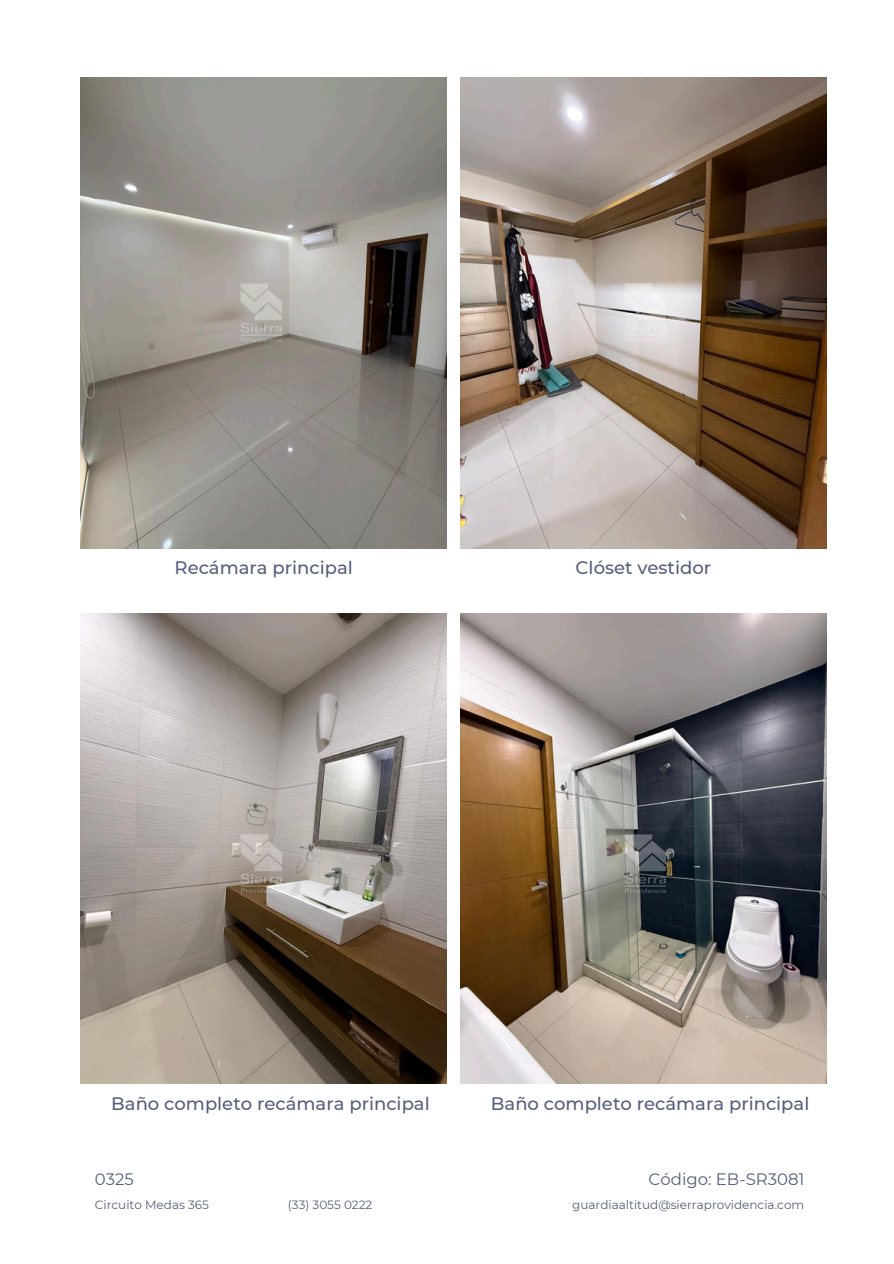
<style>
.page{position:relative;width:894px;height:1264px;background:#fff}
.page>*{position:absolute;margin:0;border:0;box-sizing:border-box;transform-origin:0 0}
.t1{font:500 18px "Montserrat";color:#565f7c}
.t2{font:16.5px "Montserrat";color:#565f7c}
.t3{font:12px "Montserrat";color:#565f7c}
</style>
<div class="page">
<img style="left:81px;top:78px;width:365px;height:470px">
<img style="left:460px;top:78px;width:366px;height:470px">
<img style="left:81px;top:613px;width:365px;height:470px">
<img style="left:460px;top:613px;width:366px;height:470px">
<img style="left:232px;top:827px;width:54px;height:72px">
<img style="left:616px;top:827px;width:54px;height:72px">
<img style="left:232px;top:277px;width:54px;height:72px">
<img style="left:616px;top:277px;width:54px;height:72px">
<p class="t1" style="left:174px;top:556px;width:180px">Recámara principal</p>
<p class="t1" style="left:575px;top:556px;width:137px">Clóset vestidor</p>
<h1 class="t1" style="left:111px;top:1092px;width:320px">Baño completo recámara principal</h1>
<p class="t1" style="left:491px;top:1092px;width:320px">Baño completo recámara principal</p>
<h1 class="t2" style="left:95px;top:1169px;width:40px">0325</h1>
<p class="t2" style="left:648px;top:1169px;width:157px">Código: EB-SR3081</p>
<p class="t3" style="left:95px;top:1197px;width:116px">Circuito Medas 365</p>
<p class="t3" style="left:288px;top:1197px;width:86px">(33) 3055 0222</p>
<h1 class="t3" style="left:572px;top:1197px;width:233px">guardiaaltitud@sierraprovidencia.com</h1>
</div>
